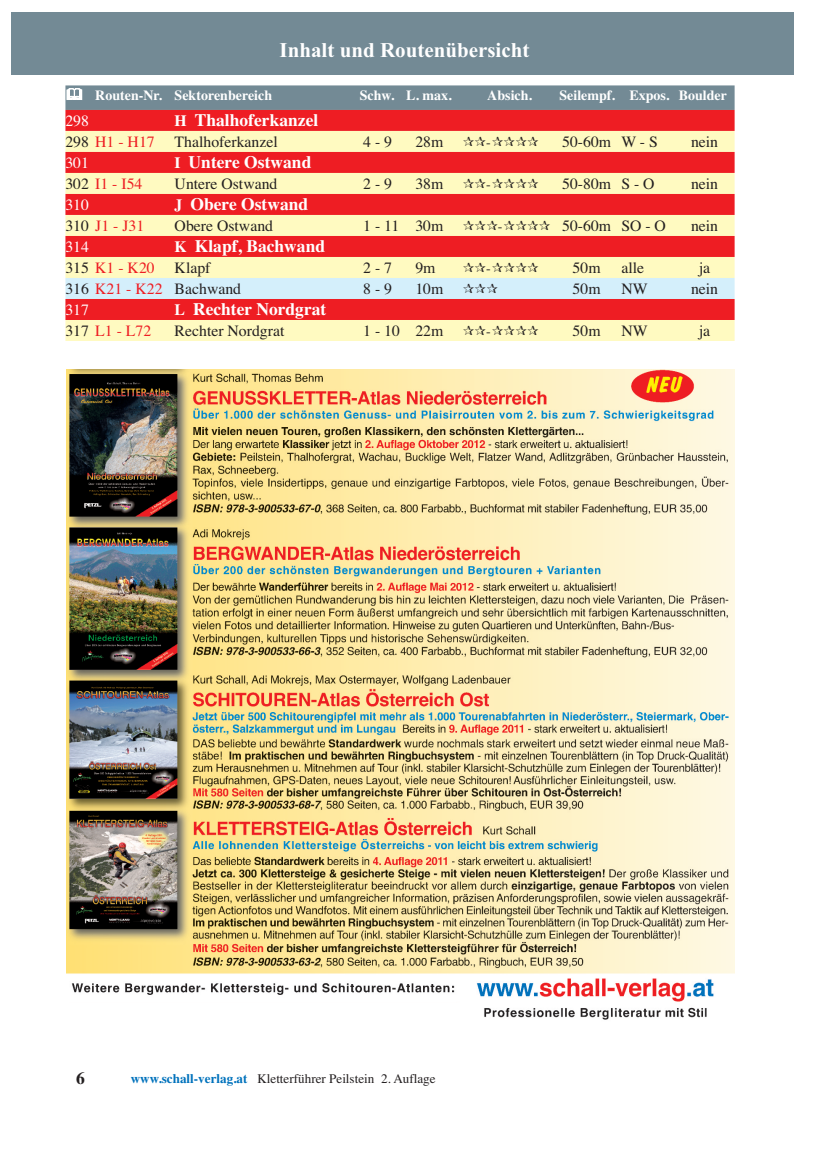
<style>
.page{position:relative;width:819px;height:1166px;background:#fff}
.page>*{position:absolute;margin:0;border:0;box-sizing:border-box;transform-origin:0 0}
.t1{font:700 21px "Times New Roman";color:#fff}
.t2{font:700 17.5px "Times";color:#fff}
.t3{font:700 17.5px "Times";color:#231f20}
.t4{font:15.75px "Times";color:#231f20}
.t5{font:15.75px "Times";color:#ee1d23}
.t6{font:15.75px "Times";color:#fff}
.t7{font:700 14px "Times";color:#fff}
.t8{font:14px "Times";color:#231f20}
.t9{font:13.12px "Times";color:#231f20}
.s1{font-size:15.75px}
.s2{color:#231f20}
.s3{font-size:14px}
.s4{color:#ee1d23}
.s5{font-weight:700;color:#0072bc}
</style>
<div class="page">
<div style="left:11px;top:12px;width:782px;height:62px;background:#738a95"></div>
<div style="left:65px;top:85px;width:669px;height:25px;background:#738a95"></div>
<div style="left:65px;top:110px;width:669px;height:21px;background:#ee1d23"></div>
<div style="left:65px;top:131px;width:669px;height:21px;background:#fffac1"></div>
<div style="left:65px;top:152px;width:669px;height:21px;background:#ee1d23"></div>
<div style="left:65px;top:173px;width:669px;height:21px;background:#fffac1"></div>
<div style="left:65px;top:194px;width:669px;height:21px;background:#ee1d23"></div>
<div style="left:65px;top:215px;width:669px;height:21px;background:#fffac1"></div>
<div style="left:65px;top:236px;width:669px;height:21px;background:#ee1d23"></div>
<div style="left:65px;top:257px;width:669px;height:21px;background:#fffac1"></div>
<div style="left:65px;top:278px;width:669px;height:21px;background:#d4effb"></div>
<div style="left:65px;top:299px;width:669px;height:21px;background:#ee1d23"></div>
<div style="left:65px;top:320px;width:669px;height:21px;background:#fffac1"></div>
<img style="left:67px;top:369px;width:667px;height:651px">
<div style="left:55px;top:1003px;width:413px;height:46px;background:#fff"></div>
<h1 class="t1" style="left:279px;top:37px;width:251px">Inhalt und Routenübersicht</h1>
<p class="t7" style="left:95px;top:87px;width:178px">Routen-Nr. Sektorenbereich</p>
<p class="t7" style="left:360px;top:87px;width:93px">Schw. L. max.</p>
<p class="t7" style="left:487px;top:87px;width:46px">Absich.</p>
<p class="t7" style="left:559px;top:87px;width:169px">Seilempf. Expos. Boulder</p>
<p class="t6" style="left:65px;top:111px;width:25px">298</p>
<p class="t2" style="left:175px;top:110px;width:145px"><span class="s1">H</span> Thalhoferkanzel</p>
<p class="t5" style="left:65px;top:132px;width:91px"><span class="s2">298</span> H1 - H17</p>
<p class="t4" style="left:175px;top:132px;width:105px">Thalhoferkanzel</p>
<p class="t4" style="left:363px;top:132px;width:30px">4-9</p>
<p class="t4" style="left:415px;top:132px;width:125px">28m ∂∂<span class="s3">-</span>∂∂∂∂</p>
<p class="t4" style="left:562px;top:132px;width:97px">50-60m W - S</p>
<p class="t4" style="left:691px;top:132px;width:29px">nein</p>
<p class="t6" style="left:65px;top:153px;width:25px">301</p>
<p class="t2" style="left:175px;top:152px;width:138px"><span class="s1">I</span> Untere Ostwand</p>
<p class="t5" style="left:65px;top:174px;width:78px"><span class="s2">302</span> I1 - I54</p>
<p class="t4" style="left:175px;top:174px;width:104px">Untere Ostwand</p>
<p class="t4" style="left:363px;top:174px;width:30px">2-9</p>
<p class="t4" style="left:415px;top:174px;width:125px">38m ∂∂<span class="s3">-</span>∂∂∂∂</p>
<p class="t4" style="left:562px;top:174px;width:94px">50-80m S - O</p>
<p class="t4" style="left:691px;top:174px;width:29px">nein</p>
<p class="t6" style="left:65px;top:195px;width:25px">310</p>
<p class="t2" style="left:175px;top:194px;width:135px"><span class="s1">J</span> Obere Ostwand</p>
<p class="t5" style="left:65px;top:216px;width:80px"><span class="s2">310</span> J1 - J31</p>
<p class="t4" style="left:175px;top:216px;width:100px">Obere Ostwand</p>
<p class="t4" style="left:363px;top:216px;width:304px">1 - 11 30m ∂∂∂<span class="s3">-</span>∂∂∂∂ 50-60m SO - O</p>
<p class="t4" style="left:691px;top:216px;width:29px">nein</p>
<p class="t6" style="left:65px;top:237px;width:25px">314</p>
<p class="t2" style="left:175px;top:236px;width:152px"><span class="s1">K</span> Klapf, Bachwand</p>
<p class="t5" style="left:65px;top:258px;width:91px"><span class="s2">315</span> K1 - K20</p>
<p class="t4" style="left:175px;top:258px;width:37px">Klapf</p>
<p class="t4" style="left:363px;top:258px;width:30px">2-7</p>
<p class="t4" style="left:415px;top:258px;width:22px">9m</p>
<p class="t8" style="left:462px;top:260px;width:78px">∂∂-∂∂∂∂</p>
<p class="t4" style="left:572px;top:258px;width:30px">50m</p>
<p class="t4" style="left:621px;top:258px;width:24px">alle</p>
<p class="t4" style="left:698px;top:258px;width:13px">ja</p>
<p class="t4" style="left:65px;top:279px;width:177px">316 <span class="s4">K21 - K22</span> Bachwand</p>
<p class="t4" style="left:363px;top:279px;width:30px">8-9</p>
<p class="t4" style="left:415px;top:279px;width:85px">10m ∂∂∂</p>
<p class="t4" style="left:572px;top:279px;width:30px">50m</p>
<p class="t4" style="left:621px;top:279px;width:28px">NW</p>
<p class="t4" style="left:691px;top:279px;width:29px">nein</p>
<p class="t6" style="left:65px;top:300px;width:25px">317</p>
<p class="t2" style="left:175px;top:299px;width:153px"><span class="s1">L</span> Rechter Nordgrat</p>
<p class="t5" style="left:65px;top:321px;width:87px"><span class="s2">317</span> L1 - L72</p>
<p class="t4" style="left:175px;top:321px;width:111px">Rechter Nordgrat</p>
<p class="t4" style="left:363px;top:321px;width:177px">1 - 10 22m ∂∂<span class="s3">-</span>∂∂∂∂</p>
<p class="t4" style="left:572px;top:321px;width:30px">50m</p>
<p class="t4" style="left:621px;top:321px;width:28px">NW</p>
<p class="t4" style="left:698px;top:321px;width:13px">ja</p>
<p class="t3" style="left:76px;top:1068px;width:10px">6</p>
<p class="t9" style="left:131px;top:1071px;width:306px"><span class="s5">www.schall-verlag.at</span> Kletterführer Peilstein 2. Auflage</p>
</div>
